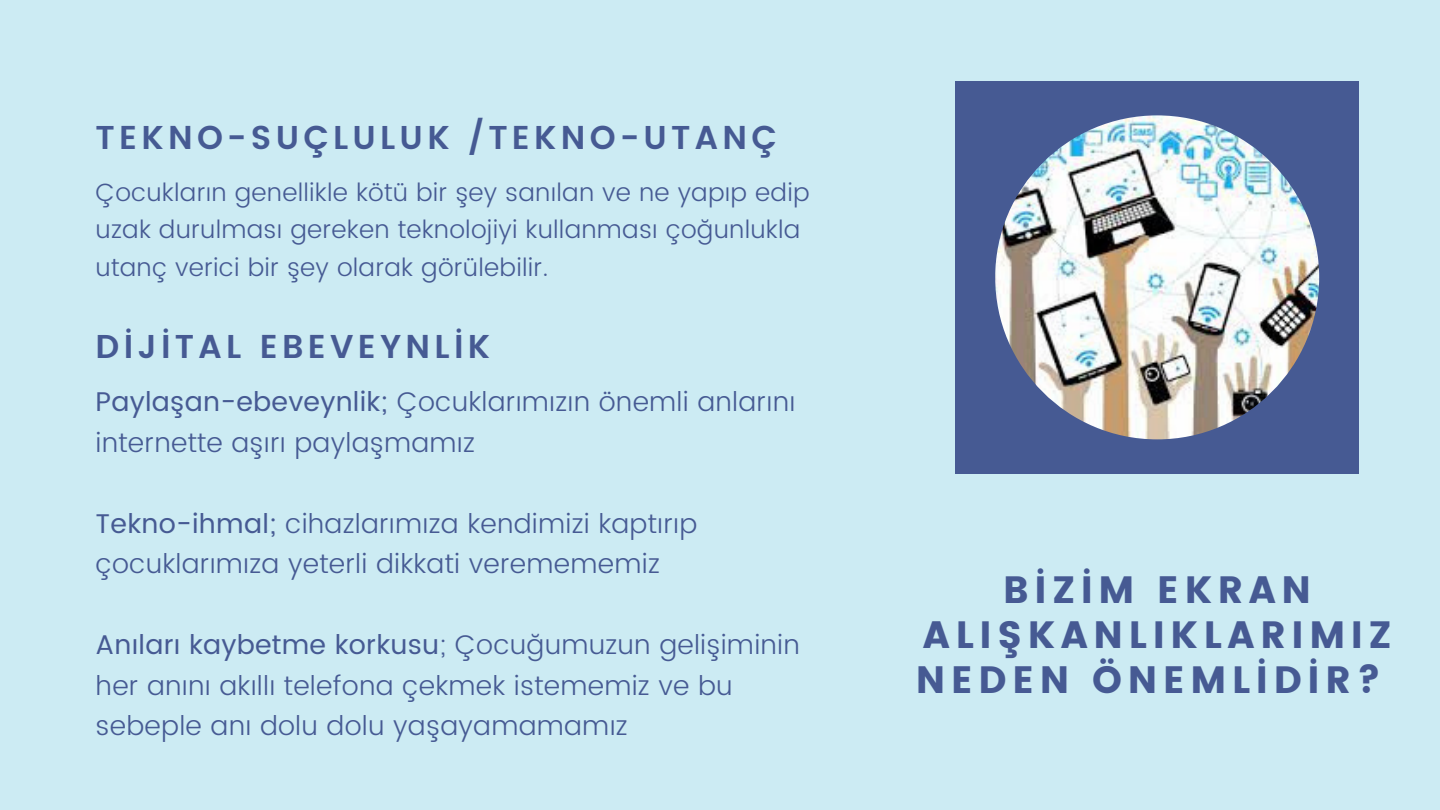
<style>
.page{position:relative;width:1440px;height:810px;background:#ccebf3}
.page>*{position:absolute;margin:0;border:0;box-sizing:border-box;transform-origin:0 0}
.t1{font:38px/45px "Poppins";letter-spacing:.15em;color:#465a93;text-align:center}
.t2{font:600 33px "Poppins";letter-spacing:.13em;color:#465a93}
.t3{font:300 27px/40.5px "Poppins";letter-spacing:.01em;color:#465a93}
.t4{font:300 25px/37.5px "Poppins";letter-spacing:.01em;color:#465a93}
.s1{font-weight:400}
</style>
<div class="page">
<div style="left:955px;top:81px;width:404px;height:393px;background:#465a93"></div>
<img style="left:995px;top:115px;width:324px;height:324px;border-radius:50%">
<p class="t2" style="left:96px;top:118px;width:683px">TEKNO-SUÇLULUK /TEKNO-UTANÇ</p>
<p class="t4" style="left:96px;top:173px;width:716px">Çocukların genellikle kötü bir şey sanılan ve ne yapıp edip uzak durulması gereken teknolojiyi kullanması çoğunlukla utanç verici bir şey olarak görülebilir.</p>
<p class="t2" style="left:96px;top:327px;width:396px">DİJİTAL EBEVEYNLİK</p>
<p class="t3" style="left:96px;top:382px;width:701px"><span class="s1">Paylaşan-ebeveynlik;</span> Çocuklarımızın önemli anlarını internette aşırı paylaşmamız</p>
<p class="t3" style="left:96px;top:503px;width:603px"><span class="s1">Tekno-ihmal;</span> cihazlarımıza kendimizi kaptırıp çocuklarımıza yeterli dikkati veremememiz</p>
<p class="t3" style="left:96px;top:625px;width:706px"><span class="s1">Anıları kaybetme korkusu</span>; Çocuğumuzun gelişiminin her anını akıllı telefona çekmek istememiz ve bu sebeple anı dolu dolu yaşayamamamız</p>
<h1 class="t1" style="left:916px;top:568px;width:477px">BİZİM EKRAN<br>ALIŞKANLIKLARIMIZ<br>NEDEN ÖNEMLİDİR?</h1>
</div>
